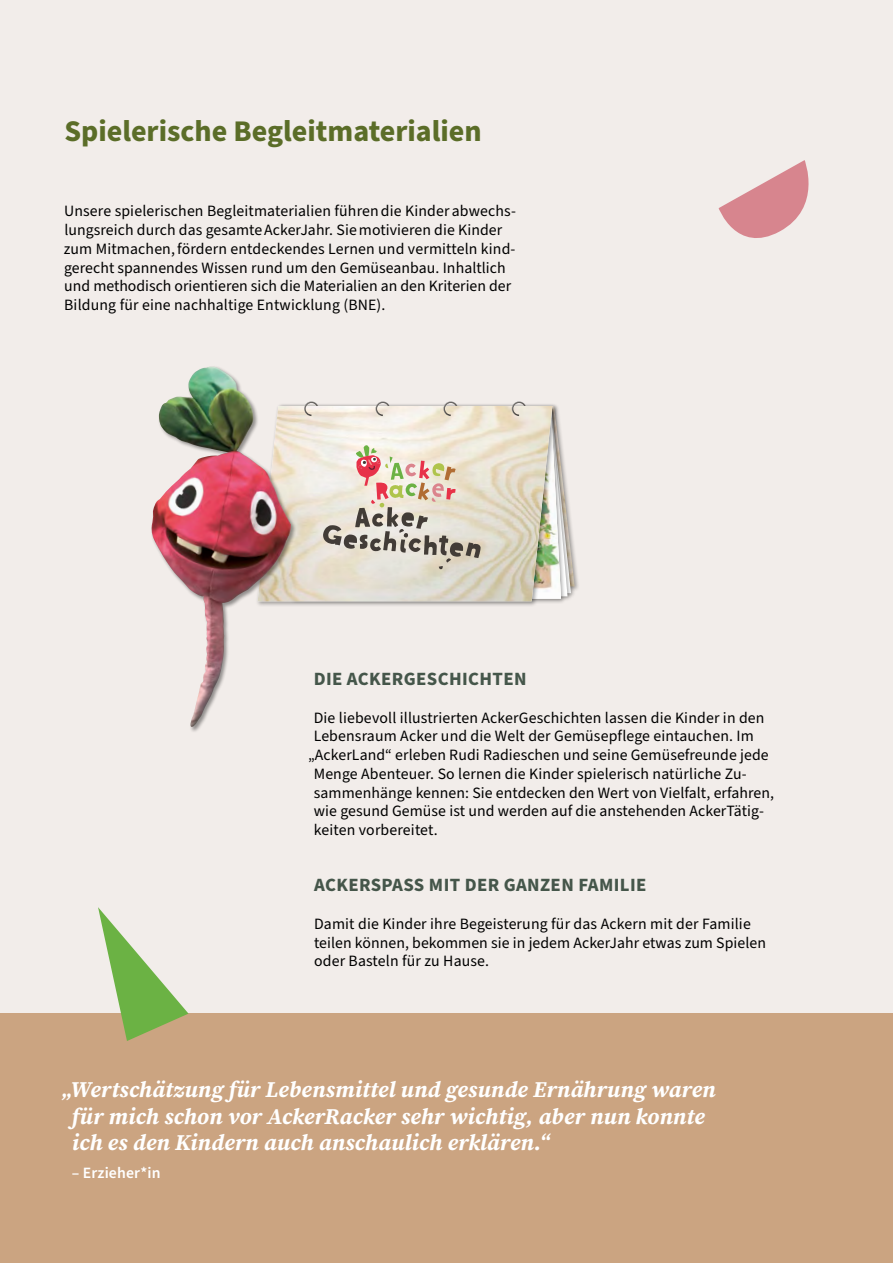
<style>
.page{position:relative;width:893px;height:1263px;background:#f2edea}
.page>*{position:absolute;margin:0;border:0;box-sizing:border-box;transform-origin:0 0}
.t1{font:700 30px "Source Sans Pro";color:#5b6d28}
.t2{font:italic 700 22.5px/26.2px "Source Serif Pro";letter-spacing:.01em;color:#fff}
.t3{font:700 18.75px "Source Sans Pro";letter-spacing:.02em;color:#45564a}
.t4{font:15.75px/18.8px "Source Sans Pro";letter-spacing:.005em;color:#000}
.t5{font:600 15.75px "Source Sans Pro";letter-spacing:.01em;color:#fff}
</style>
<div class="page">
<div style="left:0;top:1013px;width:893px;height:250px;background:#cba481"></div>
<div style="left:255px;top:403px;width:303px;height:204px;background:#000;opacity:.35"></div>
<img style="left:297px;top:406px;width:255px;height:195px">
<svg style="left:323px;top:445px;width:158px;height:124px"></svg>
<svg style="left:376px;top:401px;width:14px;height:15px"></svg>
<svg style="left:443px;top:401px;width:14px;height:15px"></svg>
<svg style="left:512px;top:401px;width:14px;height:15px"></svg>
<svg style="left:304px;top:401px;width:14px;height:15px"></svg>
<div style="left:151px;top:365px;width:146px;height:368px;background:#000;opacity:.4"></div>
<img style="left:151px;top:368px;width:140px;height:360px">
<svg style="left:719px;top:160px;width:90px;height:78px"></svg>
<svg style="left:98px;top:907px;width:91px;height:134px"></svg>
<h1 class="t1" style="left:64px;top:111px;width:419px">Spielerische Begleitmaterialien</h1>
<p class="t4" style="left:64px;top:202px;width:454px">Unsere spielerischen Begleitmaterialien führen die Kinder abwechs&shy;lungsreich durch das gesamte AckerJahr. Sie motivieren die Kinder zum Mitmachen, fördern entdeckendes Lernen und vermitteln kind&shy;gerecht spannendes Wissen rund um den Gemüseanbau. Inhaltlich und methodisch orientieren sich die Materialien an den Kriterien der Bildung für eine nachhaltige Entwicklung (BNE).</p>
<p class="t3" style="left:314px;top:666px;width:214px">DIE ACKERGESCHICHTEN</p>
<p class="t4" style="left:314px;top:708px;width:452px">Die liebevoll illustrierten AckerGeschichten lassen die Kinder in den</p>
<p class="t4" style="left:314px;top:727px;width:442px">Lebensraum Acker und die Welt der Gemüsepflege eintauchen. Im</p>
<p class="t4" style="left:308px;top:746px;width:462px">„AckerLand“ erleben Rudi Radieschen und seine Gemüsefreunde jede</p>
<p class="t4" style="left:314px;top:765px;width:434px">Menge Abenteuer. So lernen die Kinder spielerisch natürliche Zu-</p>
<p class="t4" style="left:314px;top:783px;width:462px">sammenhänge kennen: Sie entdecken den Wert von Vielfalt, erfahren,</p>
<p class="t4" style="left:314px;top:802px;width:452px">wie gesund Gemüse ist und werden auf die anstehenden AckerTätig-</p>
<p class="t4" style="left:314px;top:821px;width:125px">keiten vorbereitet.</p>
<p class="t3" style="left:314px;top:872px;width:334px">ACKERSPASS MIT DER GANZEN FAMILIE</p>
<p class="t4" style="left:314px;top:915px;width:453px">Damit die Kinder ihre Begeisterung für das Ackern mit der Familie teilen können, bekommen sie in jedem AckerJahr etwas zum Spielen oder Basteln für zu Hause.</p>
<h2 class="t2" style="left:72px;top:1076px;width:645px;text-indent:-10px">„Wertschätzung für Lebensmittel und gesunde Ernährung waren für mich schon vor AckerRacker sehr wichtig, aber nun konnte ich es den Kindern auch anschaulich erklären.“</h2>
<p class="t5" style="left:72px;top:1162px;width:90px">– Erzieher*in</p>
</div>
